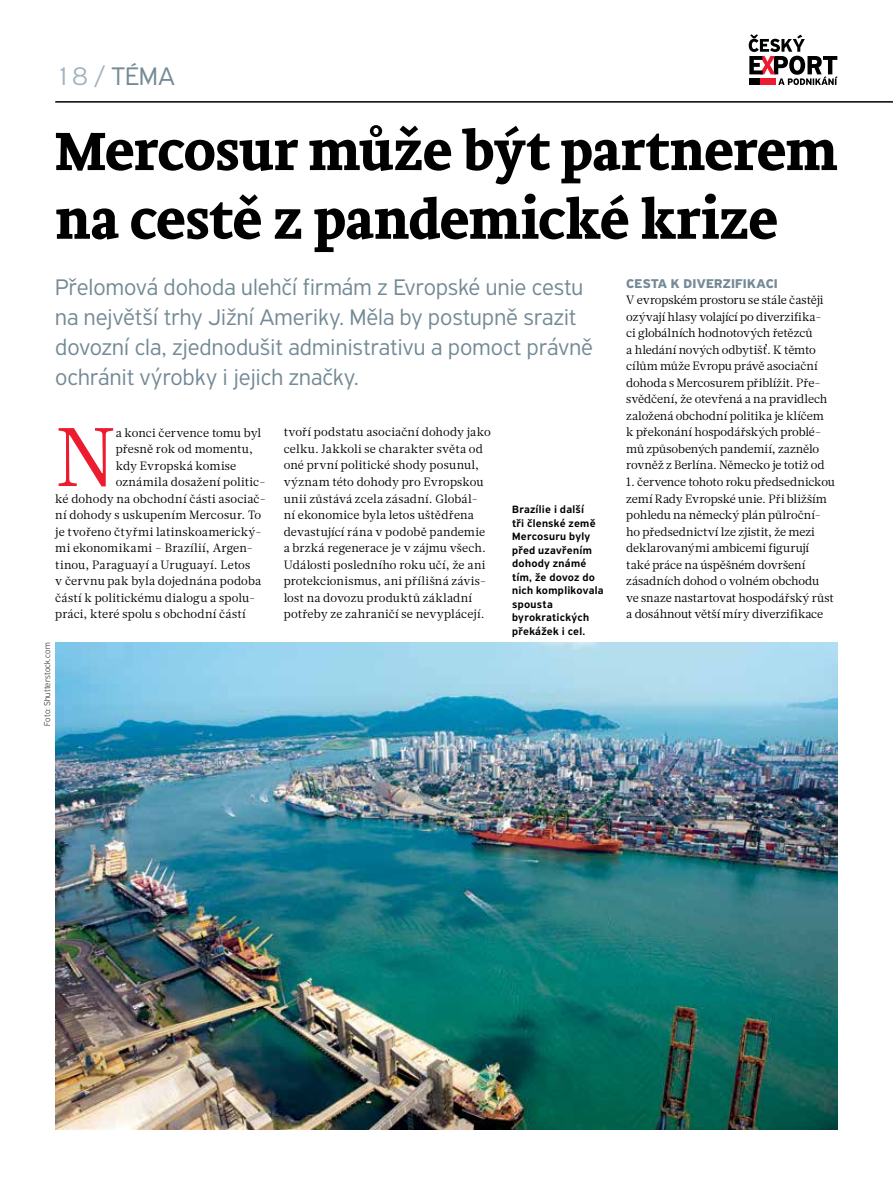
<style>
.page{position:relative;width:893px;height:1191px;background:#fff}
.page>*{position:absolute;margin:0;border:0;box-sizing:border-box;transform-origin:0 0}
.t1{font:82.65px "Glosa Text";color:#ed1b2f}
.t2{font:700 55.95px/68.7px "Brioni Text Std";letter-spacing:-.01em;color:#000}
.t3{font:300 27px "PF Highway Sans Pro";color:#748a96}
.t4{font:300 24px/30px "PF Highway Sans Pro";color:#748a96}
.t5{font:700 13.5px "PF Highway Sans Pro";letter-spacing:.02em;color:#748a96}
.t6{font:12px/16.5px "Glosa Text";color:#000}
.t7{font:12px "Glosa Text";letter-spacing:.02em;color:#000}
.t8{font:500 11.25px/13.5px "PF Highway Sans Pro";letter-spacing:.025em;color:#000}
.t9{font:100 9px "PF Highway Sans Pro";letter-spacing:.025em;color:#000}
.s1{color:#a4b5bf}
</style>
<div class="page">
<svg style="left:749px;top:34px;width:89px;height:51px"></svg>
<hr style="left:55px;top:101px;width:838px;height:2px;background:#000">
<img style="left:55px;top:642px;width:783px;height:487px">
<h3 class="t3" style="left:55px;top:60px;width:121px"><span class="s1">18 /</span> TÉMA</h3>
<h2 class="t2" style="left:55px;top:117px;width:784px">Mercosur může být partnerem na cestě z pandemické krize</h2>
<h3 class="t4" style="left:55px;top:272px;width:539px">Přelomová dohoda ulehčí firmám z Evropské unie cestu na největší trhy Jižní Ameriky. Měla by postupně srazit dovozní cla, zjednodušit administrativu a pomoct právně ochránit výrobky i jejich značky.</h3>
<p class="t5" style="left:626px;top:275px;width:153px">CESTA K DIVERZIFIKACI</p>
<p class="t6" style="left:626px;top:292px;width:203px">V evropském prostoru se stále častěji ozývají hlasy volající po diverzifika&shy;ci globálních hodnotových řetězců<br>a hledání nových odbytišť. K těmto cílům může Evropu právě asociační dohoda s Mercosurem přiblížit. Pře&shy;svědčení, že otevřená a na pravidlech založená obchodní politika je klíčem k překonání hospodářských problé&shy;mů způsobených pandemií, zaznělo rovněž z Berlína. Německo je totiž od</p>
<p class="t6" style="left:626px;top:474px;width:210px">1. července tohoto roku předsednickou zemí Rady Evropské unie. Při bližším pohledu na německý plán půlroční&shy;ho předsednictví lze zjistit, že mezi deklarovanými ambicemi figurují také práce na úspěšném dovršení zásadních dohod o volném obchodu ve snaze nastartovat hospodářský růst a dosáhnout větší míry diverzifikace</p>
<p class="t6" style="left:284px;top:424px;width:209px">tvoří podstatu asociační dohody jako celku. Jakkoli se charakter světa od oné první politické shody posunul, význam této dohody pro Evropskou unii zůstává zcela zásadní. Globál&shy;ní ekonomice byla letos uštědřena devastující rána v podobě pandemie a brzká regenerace je v zájmu všech.<br>Události posledního roku učí, že ani protekcionismus, ani přílišná závis&shy;lost na dovozu produktů základní potřeby ze zahraničí se nevyplácejí.</p>
<h1 class="t1" style="left:55px;top:403px;width:62px">N</h1>
<p class="t6" style="left:116px;top:424px;width:147px">a konci července tomu byl</p>
<p class="t6" style="left:116px;top:441px;width:139px">přesně rok od momentu,</p>
<p class="t6" style="left:116px;top:457px;width:122px">kdy Evropská komise</p>
<p class="t7" style="left:116px;top:474px;width:152px">oznámila dosažení politic-</p>
<p class="t6" style="left:55px;top:490px;width:213px">ké dohody na obchodní části asociač-</p>
<p class="t6" style="left:55px;top:507px;width:208px">ní dohody s uskupením Mercosur. To</p>
<p class="t6" style="left:55px;top:523px;width:208px">je tvořeno čtyřmi latinskoamerický-</p>
<p class="t7" style="left:55px;top:540px;width:200px">mi ekonomikami – Brazílií, Argen-</p>
<p class="t6" style="left:55px;top:556px;width:197px">tinou, Paraguayí a Uruguayí. Letos</p>
<p class="t6" style="left:55px;top:573px;width:207px">v červnu pak byla dojednána podoba</p>
<p class="t6" style="left:55px;top:589px;width:202px">částí k politickému dialogu a spolu-</p>
<p class="t6" style="left:55px;top:606px;width:192px">práci, které spolu s obchodní částí</p>
<p class="t8" style="left:512px;top:503px;width:93px">Brazílie i další<br>tři členské země<br>Mercosuru byly před uzavřením dohody známé tím, že dovoz do nich komplikovala spousta byrokratických překážek i cel.</p>
<p class="t9" style="left:42px;top:726px;width:85px;rotate:-90deg">Foto: Shutterstock.com</p>
</div>
